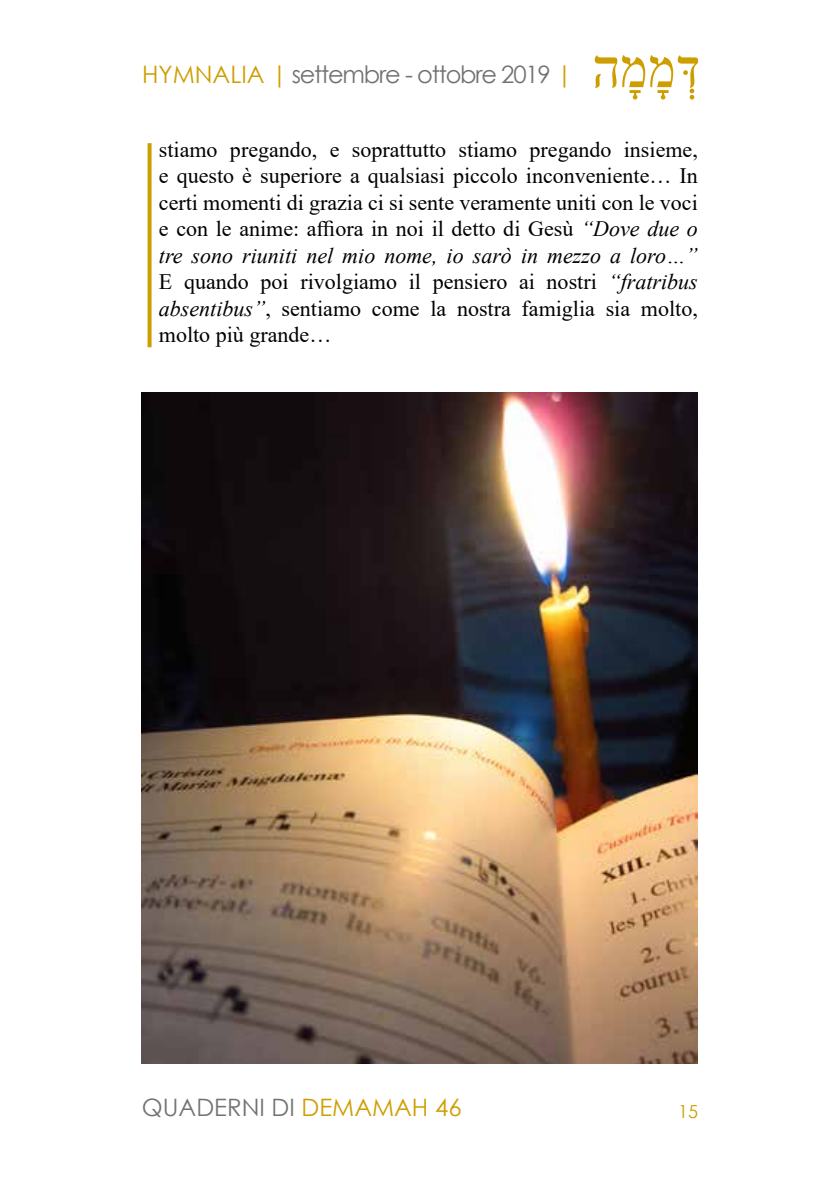
<style>
.page{position:relative;width:840px;height:1191px;background:#fff}
.page>*{position:absolute;margin:0;border:0;box-sizing:border-box;transform-origin:0 0}
.t1{font:24px "Century Gothic";letter-spacing:-.05em;color:#727271}
.t2{font:24px "Century Gothic";color:#727271}
.t3{font:22px/26.4px "Times New Roman";color:#000;text-align:justify}
.t4{font:18px "Century Gothic";color:#ce9e01}
.s1{color:#ce9e01}
.s2{font-style:italic}
</style>
<div class="page">
<img style="left:142px;top:393px;width:555px;height:670px">
<svg style="left:594px;top:55px;width:103px;height:45px"></svg>
<svg style="left:147px;top:143px;width:4px;height:204px"></svg>
<p class="t1" style="left:142px;top:58px;width:431px"><span class="s1">HYMNALIA |</span> settembre - ottobre 2019 <span class="s1">|</span></p>
<p class="t3" style="left:159px;top:136px;width:540px">stiamo pregando, e soprattutto stiamo pregando insieme, e questo è superiore a qualsiasi piccolo inconveniente… In certi momenti di grazia ci si sente veramente uniti con le voci e con le anime: affiora in noi il detto di Gesù <span class="s2">“Dove due o tre sono riuniti nel mio nome, io sarò in mezzo a loro…” </span>E quando poi rivolgiamo il pensiero ai nostri <span class="s2">“fratribus absentibus”</span>, sentiamo come la nostra famiglia sia molto, molto più grande…</p>
<p class="t2" style="left:142px;top:1090px;width:321px">QUADERNI DI <span class="s1">DEMAMAH 46</span></p>
<p class="t4" style="left:677px;top:1099px;width:21px">15</p>
</div>
